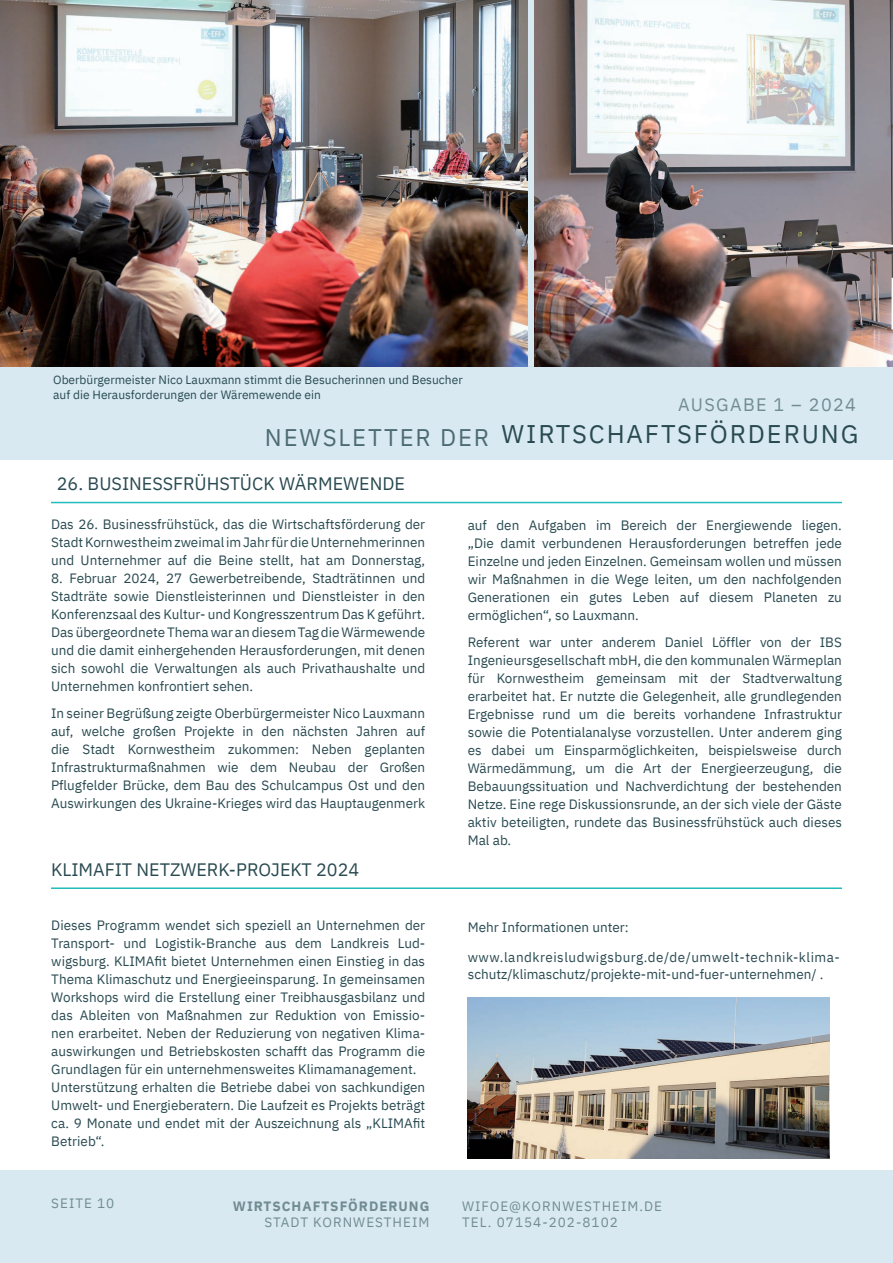
<style>
.page{position:relative;width:893px;height:1263px;background:#fff}
.page>*{position:absolute;margin:0;border:0;box-sizing:border-box;transform-origin:0 0}
.t1{font:25.5px "IBM Plex Sans";letter-spacing:.075em;color:#294a51}
.t2{font:18px "IBM Plex Sans";color:#294a51}
.t3{font:18px "IBM Plex Sans";letter-spacing:.075em;color:#718c92}
.t4{font:13.5px/18px "IBM Plex Sans";color:#294a51;text-align:justify}
.t5{font:13.5px/16.2px "IBM Plex Sans";letter-spacing:.075em;color:#718c92}
.t6{font:700 13.5px "IBM Plex Sans";letter-spacing:.075em;color:#718c92}
.t7{font:12px/14.4px "IBM Plex Sans";color:#294a51}
</style>
<div class="page">
<hr style="left:51px;top:502px;width:791px;height:1px;background:#21bdbd">
<div style="left:0;top:367px;width:893px;height:93px;background:#d8e9f1"></div>
<div style="left:0;top:1170px;width:893px;height:93px;background:#d8e9f1"></div>
<hr style="left:51px;top:887px;width:791px;height:2px;background:#21bdbd">
<img style="left:0;top:0;width:893px;height:367px">
<svg style="left:528px;top:0;width:13px;height:367px"></svg>
<svg style="left:891px;top:278px;width:2px;height:51px"></svg>
<img style="left:468px;top:997px;width:361px;height:161px">
<p class="t7" style="left:53px;top:372px;width:411px">Oberbürgermeister Nico Lauxmann stimmt die Besucherinnen und Besucher auf die Herausforderungen der Wäremewende ein</p>
<h2 class="t3" style="left:678px;top:391px;width:179px">AUSGABE 1 – 2024</h2>
<h1 class="t1" style="left:265px;top:414px;width:595px"><sub>NEWSLETTER</sub> <sub>DER</sub> WIRTSCHAFTSFÖRDERUNG</h1>
<h2 class="t2" style="left:57px;top:470px;width:350px">26. BUSINESSFRÜHSTÜCK WÄRMEWENDE</h2>
<p class="t4" style="left:51px;top:514px;width:376px">Das 26. Businessfrühstück, das die Wirtschaftsförderung der Stadt Kornwestheim zweimal im Jahr für die Unternehmerinnen und Unternehmer auf die Beine stellt, hat am Donnerstag,</p>
<p class="t4" style="left:51px;top:568px;width:376px">8. Februar 2024, 27 Gewerbetreibende, Stadträtinnen und Stadträte sowie Dienstleisterinnen und Dienstleister in den Konferenzsaal des Kultur- und Kongresszentrum Das K geführt.<br>Das übergeordnete Thema war an diesem Tag die Wärmewende und die damit einhergehenden Herausforderungen, mit denen sich sowohl die Verwaltungen als auch Privathaushalte und Unternehmen konfrontiert sehen.</p>
<p class="t4" style="left:51px;top:703px;width:376px">In seiner Begrüßung zeigte Oberbürgermeister Nico Lauxmann auf, welche großen Projekte in den nächsten Jahren auf die Stadt Kornwestheim zukommen: Neben geplanten Infrastrukturmaßnahmen wie dem Neubau der Großen Pflugfelder Brücke, dem Bau des Schulcampus Ost und den Auswirkungen des Ukraine-Krieges wird das Hauptaugenmerk</p>
<h2 class="t2" style="left:51px;top:855px;width:310px">KLIMAFIT NETZWERK-PROJEKT 2024</h2>
<p class="t4" style="left:468px;top:515px;width:376px">auf den Aufgaben im Bereich der Energiewende liegen. „Die damit verbundenen Herausforderungen betreffen jede Einzelne und jeden Einzelnen. Gemeinsam wollen und müssen wir Maßnahmen in die Wege leiten, um den nachfolgenden Generationen ein gutes Leben auf diesem Planeten zu ermöglichen“, so Lauxmann.</p>
<p class="t4" style="left:468px;top:632px;width:376px">Referent war unter anderem Daniel Löffler von der IBS Ingenieursgesellschaft mbH, die den kommunalen Wärmeplan für Kornwestheim gemeinsam mit der Stadtverwaltung erarbeitet hat. Er nutzte die Gelegenheit, alle grundlegenden Ergebnisse rund um die bereits vorhandene Infrastruktur sowie die Potentialanalyse vorzustellen. Unter anderem ging es dabei um Einsparmöglichkeiten, beispielsweise durch Wärmedämmung, um die Art der Energieerzeugung, die Bebauungssituation und Nachverdichtung der bestehenden Netze. Eine rege Diskussionsrunde, an der sich viele der Gäste aktiv beteiligten, rundete das Businessfrühstück auch dieses Mal ab.</p>
<p class="t4" style="left:51px;top:915px;width:375px;text-align:left">Dieses Programm wendet sich speziell an Unternehmen der Transport- und Logistik-Branche aus dem Landkreis Lud&shy;wigsburg. KLIMAfit bietet Unternehmen einen Einstieg in das Thema Klimaschutz und Energieeinsparung. In gemeinsamen Workshops wird die Erstellung einer Treibhausgasbilanz und das Ableiten von Maßnahmen zur Reduktion von Emissio&shy;nen erarbeitet. Neben der Reduzierung von negativen Klima&shy;auswirkungen und Betriebskosten schafft das Programm die Grundlagen für ein unternehmensweites Klimamanagement.<br>Unterstützung erhalten die Betriebe dabei von sachkundigen Umwelt- und Energieberatern. Die Laufzeit es Projekts beträgt ca. 9 Monate und endet mit der Auszeichnung als „KLIMAfit Betrieb“.</p>
<p class="t4" style="left:468px;top:916px;width:163px">Mehr Informationen unter:</p>
<p class="t4" style="left:468px;top:946px;width:374px">www.landkreisludwigsburg.de/de/umwelt-technik-klima&shy;schutz/klimaschutz/projekte-mit-und-fuer-unternehmen/ .</p>
<p class="t5" style="left:51px;top:1193px;width:65px">SEITE 10</p>
<p class="t6" style="left:233px;top:1195px;width:198px">WIRTSCHAFTSFÖRDERUNG</p>
<p class="t5" style="left:264px;top:1213px;width:167px">STADT KORNWESTHEIM</p>
<p class="t5" style="left:462px;top:1197px;width:201px">WIFOE@KORNWESTHEIM.DE<br>TEL. 07154-202-8102</p>
</div>
